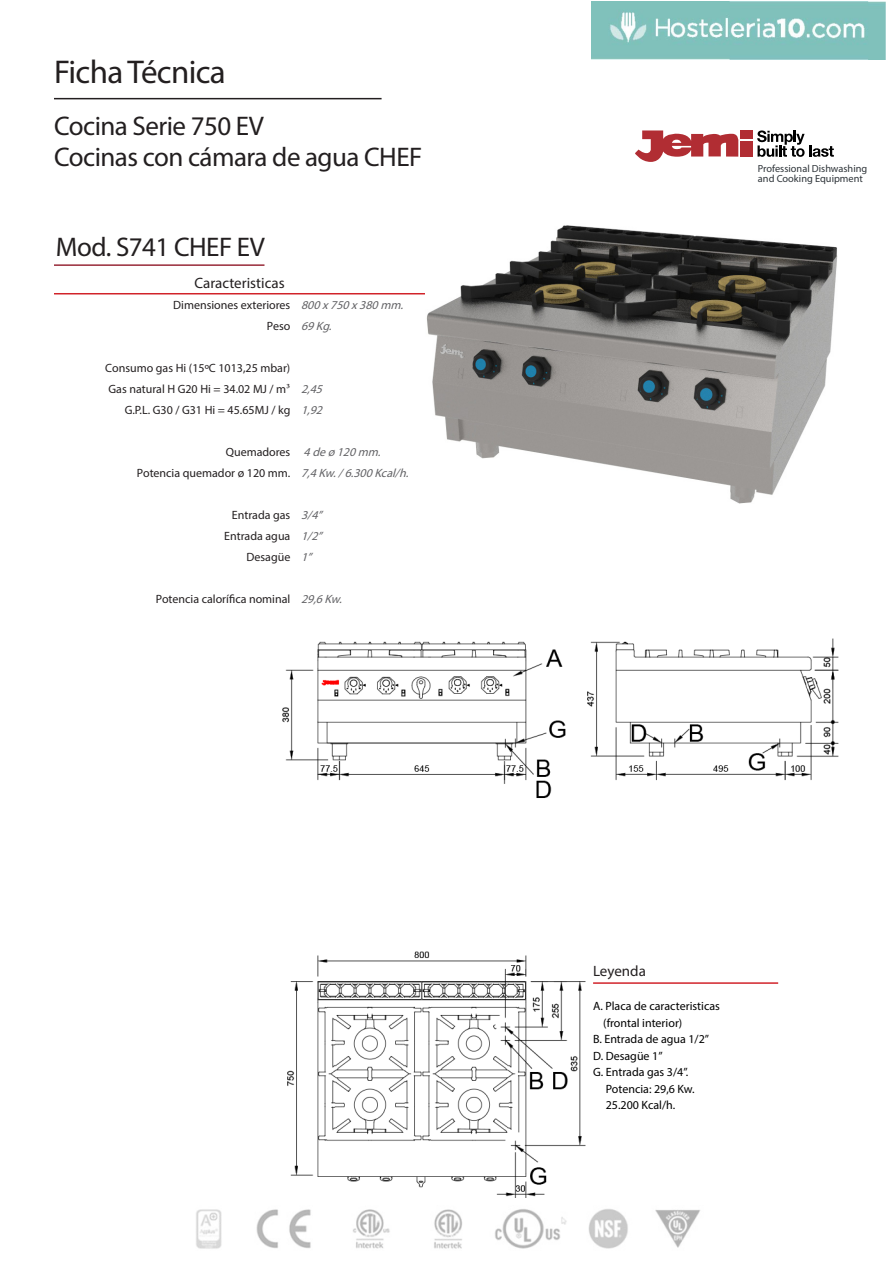
<style>
.page{position:relative;width:893px;height:1263px;background:#fff}
.page>*{position:absolute;margin:0;border:0;box-sizing:border-box;transform-origin:0 0}
.t1{font:33px "Myriad Pro";letter-spacing:-.02em;color:#231f20}
.t2{font:27px "Myriad Pro";letter-spacing:-.02em;color:#231f20}
.t3{font:15px "Myriad Pro";color:#231f20}
.t4{font:12px "Myriad Pro";color:#231f20}
.t5{font:12px "Myriad Pro";color:#000}
.t6{font:italic 12px "Myriad Pro";color:#636366}
.t7{font:10.35px "Myriad Pro";color:#2e3439}
.s1{font-family:"Minion Pro"}
</style>
<div class="page">
<img style="left:283px;top:639px;width:556px;height:559px">
<svg style="left:757px;top:130px;width:77px;height:27px"></svg>
<svg style="left:635px;top:130px;width:104px;height:32px"></svg>
<div style="left:740px;top:141px;width:12px;height:16px;background:#b12d33"></div>
<div style="left:740px;top:130px;width:12px;height:9px;background:#b12d33"></div>
<hr style="left:54px;top:98px;width:328px;height:1px;background:#231f20">
<hr style="left:54px;top:264px;width:210px;height:2px;background:#982a38">
<hr style="left:54px;top:293px;width:375px;height:1px;background:#d1232a">
<img style="left:196px;top:1209px;width:504px;height:40px">
<hr style="left:593px;top:982px;width:185px;height:2px;background:#d1232a">
<img style="left:426px;top:225px;width:412px;height:279px">
<img style="left:591px;top:1px;width:294px;height:58px">
<p class="t1" style="left:54px;top:51px;width:173px">Ficha Técnica</p>
<p class="t2" style="left:54px;top:109px;width:211px">Cocina Serie 750 EV</p>
<p class="t2" style="left:54px;top:140px;width:370px">Cocinas con cámara de agua CHEF</p>
<p class="t2" style="left:56px;top:231px;width:210px">Mod. S741 CHEF EV</p>
<p class="t3" style="left:195px;top:274px;width:91px">Caracteristicas</p>
<p class="t4" style="left:173px;top:298px;width:119px">Dimensiones exteriores</p>
<p class="t4" style="left:267px;top:319px;width:25px">Peso</p>
<p class="t4" style="left:105px;top:361px;width:187px">Consumo gas Hi (15ºC 1013,25 mbar)</p>
<p class="t4" style="left:108px;top:382px;width:183px">Gas natural H G20 Hi = 34.02 MJ / m<span class="s1">3</span></p>
<p class="t4" style="left:125px;top:403px;width:167px">G.P.L. G30 / G31 Hi = 45.65MJ / kg</p>
<p class="t4" style="left:226px;top:445px;width:66px">Quemadores</p>
<p class="t4" style="left:137px;top:466px;width:155px">Potencia quemador ø 120 mm.</p>
<p class="t4" style="left:232px;top:508px;width:60px">Entrada gas</p>
<p class="t4" style="left:224px;top:529px;width:68px">Entrada agua</p>
<p class="t4" style="left:246px;top:550px;width:45px">Desagüe</p>
<p class="t4" style="left:156px;top:592px;width:136px">Potencia calorífica nominal</p>
<p class="t6" style="left:301px;top:298px;width:107px">800x750x380mm.</p>
<p class="t6" style="left:301px;top:319px;width:36px">69Kg.</p>
<p class="t6" style="left:301px;top:382px;width:26px">2,45</p>
<p class="t6" style="left:301px;top:403px;width:26px">1,92</p>
<p class="t6" style="left:304px;top:445px;width:82px">4deø120mm.</p>
<p class="t6" style="left:301px;top:466px;width:112px">7,4Kw./6.300Kcal/h.</p>
<p class="t6" style="left:301px;top:508px;width:26px">3/4”</p>
<p class="t6" style="left:301px;top:529px;width:26px">1/2”</p>
<p class="t6" style="left:301px;top:550px;width:16px">1”</p>
<p class="t6" style="left:301px;top:592px;width:46px">29,6Kw.</p>
<p class="t7" style="left:758px;top:162px;width:111px">Professional Dishwashing</p>
<p class="t7" style="left:758px;top:172px;width:106px">and Cooking Equipment</p>
<p class="t3" style="left:593px;top:961px;width:54px">Leyenda</p>
<p class="t5" style="left:593px;top:998px;width:128px">A. Placa de caracteristicas</p>
<p class="t5" style="left:603px;top:1015px;width:81px">(frontal interior)</p>
<p class="t5" style="left:593px;top:1031px;width:118px">B. Entrada de agua 1/2”</p>
<p class="t5" style="left:593px;top:1048px;width:71px">D. Desagüe 1”</p>
<p class="t5" style="left:593px;top:1064px;width:97px">G. Entrada gas 3/4”.</p>
<p class="t5" style="left:606px;top:1081px;width:90px">Potencia: 29,6 Kw.</p>
<p class="t5" style="left:606px;top:1097px;width:71px">25.200 Kcal/h.</p>
</div>
